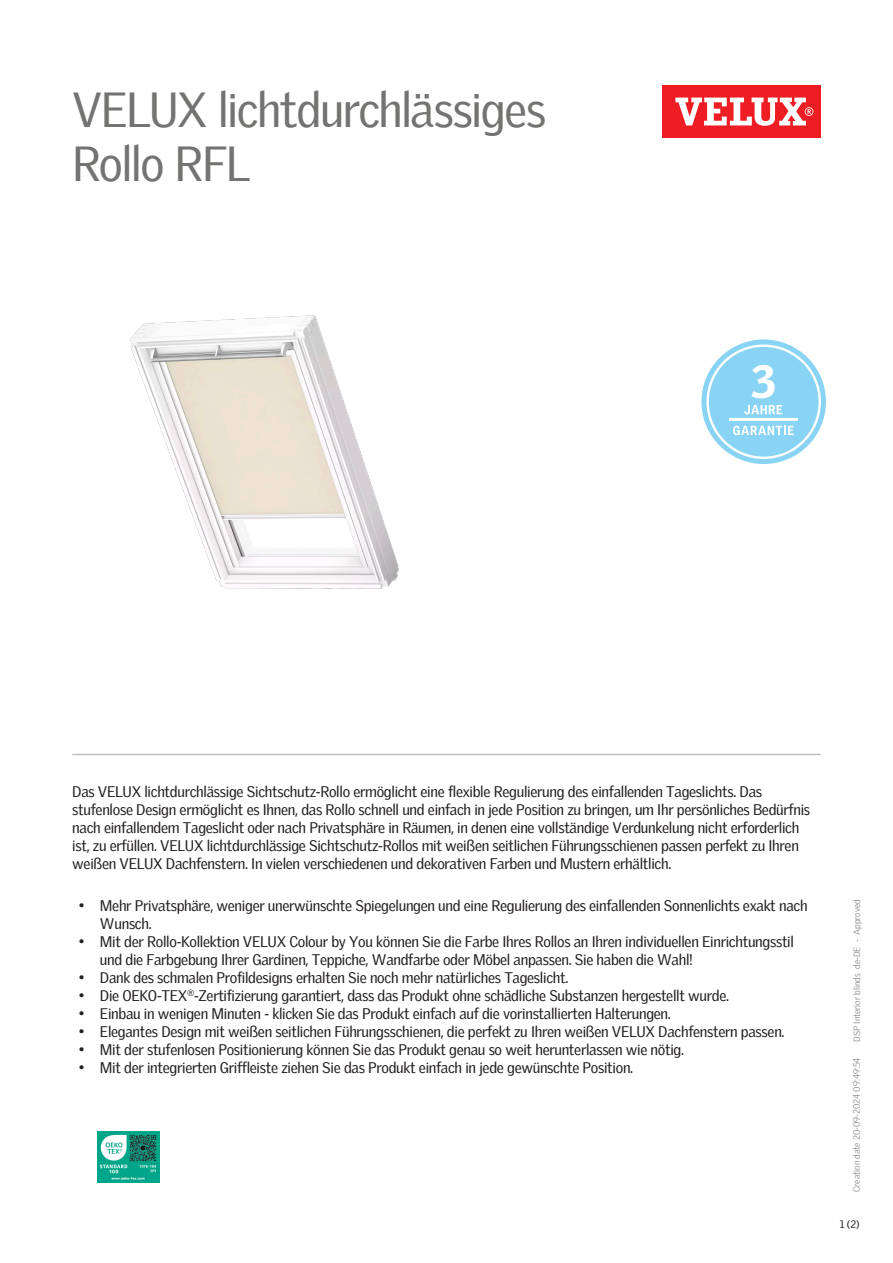
<style>
.page{position:relative;width:893px;height:1263px;background:#fff}
.page>*{position:absolute;margin:0;border:0;box-sizing:border-box;transform-origin:0 0}
.Headline{font:48px/54px "Velux Gothic";letter-spacing:-.035em;color:#737371}
.t1{font:900 45.3px "Velux Gothic";color:#fff}
.Body_Regular{font:15px/18px "Velux Gothic";letter-spacing:-.02em;color:#231f20}
.t2{font:10.5px "Velux Gothic";color:#231f20}
.t3{font:300 9px "Velux Gothic";color:#7c7e81}
</style>
<div class="page">
<div style="left:662px;top:85px;width:159px;height:53px;background:#ee1d23"></div>
<svg style="left:675px;top:98px;width:138px;height:28px"></svg>
<hr style="left:72px;top:754px;width:749px;height:1px;background:#bcbdbb">
<img style="left:98px;top:1131px;width:61px;height:51px">
<img style="left:130px;top:315px;width:269px;height:274px">
<svg style="left:701px;top:339px;width:125px;height:125px"></svg>
<p class="Headline" style="left:72px;top:79px;width:476px">VELUX lichtdurchlässiges<br>Rollo RFL</p>
<p class="t1" style="left:751px;top:353px;width:26px">3</p>
<p class="Body_Regular" style="left:72px;top:781px;width:739px">Das VELUX lichtdurchlässige Sichtschutz-Rollo ermöglicht eine flexible Regulierung des einfallenden Tageslichts. Das stufenlose Design ermöglicht es Ihnen, das Rollo schnell und einfach in jede Position zu bringen, um Ihr persönliches Bedürfnis nach einfallendem Tageslicht oder nach Privatsphäre in Räumen, in denen eine vollständige Verdunkelung nicht erforderlich ist, zu erfüllen. VELUX lichtdurchlässige Sichtschutz-Rollos mit weißen seitlichen Führungsschienen passen perfekt zu Ihren weißen VELUX Dachfenstern. In vielen verschiedenen und dekorativen Farben und Mustern erhältlich.</p>
<p class="Body_Regular" style="left:100px;top:896px;width:709px;text-indent:-21px">• Mehr Privatsphäre, weniger unerwünschte Spiegelungen und eine Regulierung des einfallenden Sonnenlichts exakt nach<br>Wunsch.</p>
<p class="Body_Regular" style="left:100px;top:932px;width:696px;text-indent:-21px">• Mit der Rollo-Kollektion VELUX Colour by You können Sie die Farbe Ihres Rollos an Ihren individuellen Einrichtungsstil und die Farbgebung Ihrer Gardinen, Teppiche, Wandfarbe oder Möbel anpassen. Sie haben die Wahl!</p>
<p class="Body_Regular" style="left:79px;top:968px;width:491px">• Dank des schmalen Profildesigns erhalten Sie noch mehr natürliches Tageslicht.</p>
<p class="Body_Regular" style="left:79px;top:986px;width:652px">• Die OEKO-TEX<sup>®</sup>-Zertifizierung garantiert, dass das Produkt ohne schädliche Substanzen hergestellt wurde.</p>
<p class="Body_Regular" style="left:79px;top:1004px;width:594px">• Einbau in wenigen Minuten - klicken Sie das Produkt einfach auf die vorinstallierten Halterungen.</p>
<p class="Body_Regular" style="left:79px;top:1022px;width:707px">• Elegantes Design mit weißen seitlichen Führungsschienen, die perfekt zu Ihren weißen VELUX Dachfenstern passen.</p>
<p class="Body_Regular" style="left:79px;top:1040px;width:607px">• Mit der stufenlosen Positionierung können Sie das Produkt genau so weit herunterlassen wie nötig.</p>
<p class="Body_Regular" style="left:79px;top:1058px;width:556px">• Mit der integrierten Griffleiste ziehen Sie das Produkt einfach in jede gewünschte Position.</p>
<p class="t3" style="left:850px;top:1042px;width:144px;rotate:-90deg">DSP Interior blinds de-DE - Approved</p>
<p class="t3" style="left:850px;top:1192px;width:136px;rotate:-90deg">Creation date 20-09-2024 09:49:54</p>
<p class="t2" style="left:840px;top:1216px;width:21px">1 (2)</p>
</div>
